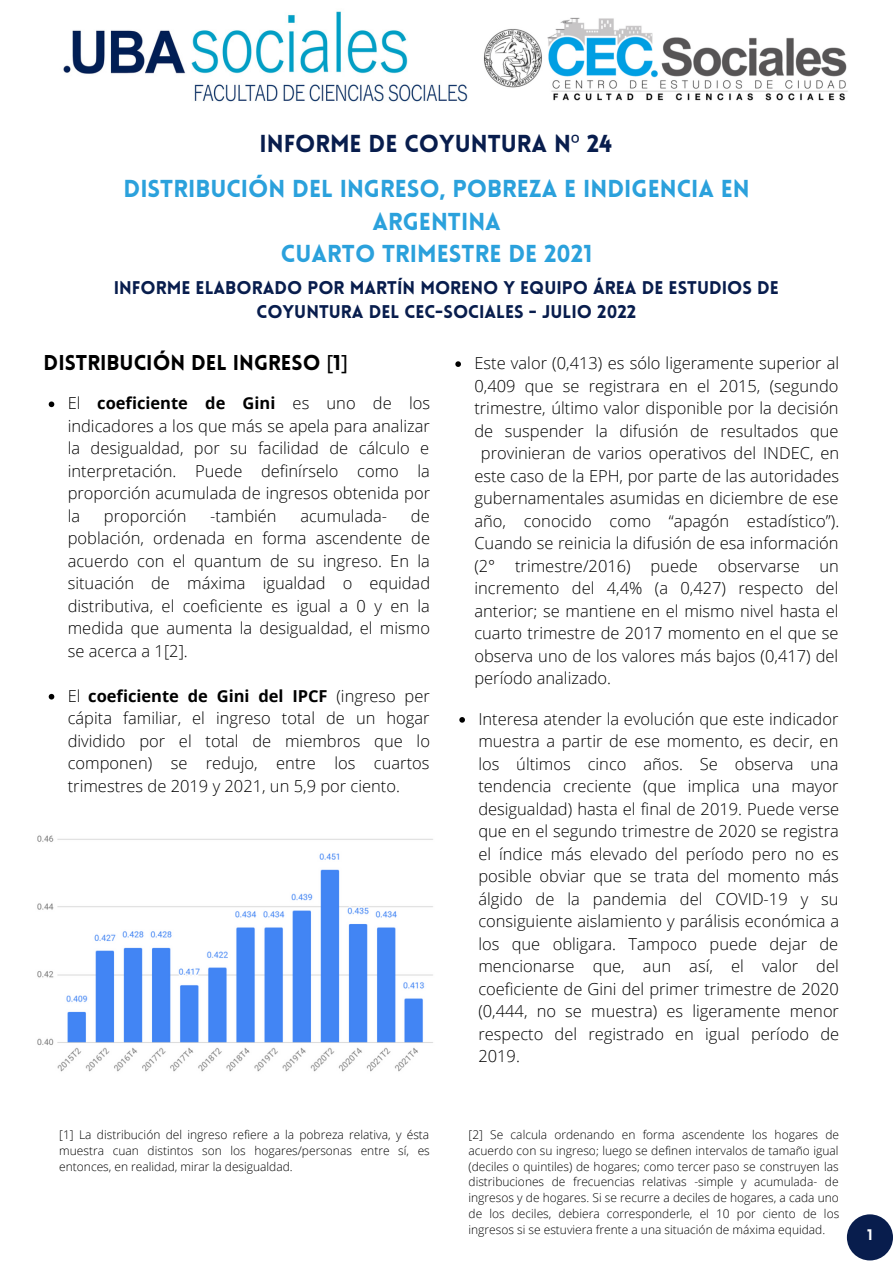
<style>
.page{position:relative;width:893px;height:1264px;background:#fff}
.page>*{position:absolute;margin:0;border:0;box-sizing:border-box;transform-origin:0 0}
.t1{font:900 24px/45.3px "Lovelo";color:#2ba1dc;text-align:center}
.t2{font:900 21px "Lovelo";color:#000}
.t3{font:900 18px/24.8px "Lovelo";color:#081d4d;text-align:center}
.t4{font:300 16.5px/22.5px "Open Sans";color:#000;text-align:justify}
.t5{font:900 15px "Lovelo";color:#fff}
.t6{font:300 12px/16px "Open Sans";color:#000;text-align:justify}
.s1{color:#081d4d}
.s2{font-family:"Noto Sans";font-weight:400;color:#081d4d}
.s3{font-family:"Noto Sans";font-weight:400}
.s4{font-weight:700}
</style>
<div class="page">
<img style="left:63px;top:11px;width:405px;height:91px">
<img style="left:484px;top:17px;width:364px;height:84px">
<img style="left:37px;top:835px;width:396px;height:237px">
<svg style="left:49px;top:401px;width:5px;height:6px"></svg>
<svg style="left:49px;top:694px;width:5px;height:5px"></svg>
<svg style="left:455px;top:361px;width:6px;height:6px"></svg>
<svg style="left:459px;top:717px;width:6px;height:5px"></svg>
<div style="left:846px;top:1214px;width:46px;height:46px;background:#081d4d;border-radius:50%"></div>
<h1 class="t1" style="left:123px;top:123px;width:628px"><span class="s1">INFORME DE COYUNTURA N</span><span class="s2">º</span> <span class="s1">24<br></span>DISTRIBUCIÓN DEL INGRESO, POBREZA E INDIGENCIA EN</h1>
<h1 class="t1" style="left:281px;top:207px;width:313px;line-height:32.5px">ARGENTINA<br>CUARTO TRIMESTRE DE 2021</h1>
<p class="t3" style="left:114px;top:276px;width:666px">INFORME ELABORADO POR MARTÍN MORENO Y EQUIPO ÁREA DE ESTUDIOS DE<br>COYUNTURA DEL CEC-SOCIALES - JULIO 2022</p>
<p class="t2" style="left:44px;top:354px;width:306px">DISTRIBUCIÓN DEL INGRESO <span class="s3">[</span>1<span class="s3">]</span></p>
<p class="t4" style="left:68px;top:392px;width:364px">El <span class="s4">coeficiente de Gini</span> es uno de los indicadores a los que más se apela para analizar la desigualdad, por su facilidad de cálculo e interpretación. Puede definírselo como la proporción acumulada de ingresos obtenida por la</p>
<p class="t4" style="left:104px;top:504px;width:84px">proporción</p>
<p class="t4" style="left:210px;top:504px;width:68px">-también</p>
<p class="t4" style="left:300px;top:504px;width:88px">acumulada-</p>
<p class="t4" style="left:68px;top:504px;width:364px;text-indent:343px">de población, ordenada en forma ascendente de acuerdo con el quantum de su ingreso. En la situación de máxima igualdad o equidad distributiva, el coeficiente es igual a 0 y en la medida que aumenta la desigualdad, el mismo se acerca a 1[2].</p>
<p class="t4" style="left:68px;top:684px;width:364px">El <span class="s4">coeficiente de Gini del IPCF</span> (ingreso per cápita familiar, el ingreso total de un hogar dividido por el total de miembros que lo componen) se redujo, entre los cuartos trimestres de 2019 y 2021, un 5,9 por ciento.</p>
<p class="t4" style="left:474px;top:351px;width:366px">Este valor (0,413) es sólo ligeramente superior al</p>
<p class="t4" style="left:474px;top:374px;width:365px">0,409 que se registrara en el 2015, (segundo</p>
<p class="t4" style="left:474px;top:396px;width:366px">trimestre, último valor disponible por la decisión</p>
<p class="t4" style="left:474px;top:419px;width:366px">de suspender la difusión de resultados que</p>
<p class="t4" style="left:481px;top:441px;width:360px">provinieran de varios operativos del INDEC, en</p>
<p class="t4" style="left:474px;top:464px;width:366px">este caso de la EPH, por parte de las autoridades</p>
<p class="t4" style="left:474px;top:486px;width:365px">gubernamentales asumidas en diciembre de ese</p>
<p class="t4" style="left:474px;top:509px;width:366px">año, conocido como “apagón estadístico”).</p>
<p class="t4" style="left:474px;top:531px;width:365px">Cuando se reinicia la difusión de esa información</p>
<p class="t4" style="left:474px;top:554px;width:366px">(2° trimestre/2016) puede observarse un</p>
<p class="t4" style="left:474px;top:576px;width:365px">incremento del 4,4% (a 0,427) respecto del</p>
<p class="t4" style="left:474px;top:599px;width:365px">anterior; se mantiene en el mismo nivel hasta el</p>
<p class="t4" style="left:474px;top:621px;width:365px">cuarto trimestre de 2017 momento en el que se</p>
<p class="t4" style="left:474px;top:644px;width:365px">observa uno de los valores más bajos (0,417) del</p>
<p class="t4" style="left:474px;top:666px;width:138px">período analizado.</p>
<p class="t4" style="left:478px;top:707px;width:362px">Interesa atender la evolución que este indicador muestra a partir de ese momento, es decir, en los últimos cinco años. Se observa una tendencia creciente (que implica una mayor desigualdad) hasta el final de 2019. Puede verse que en el segundo trimestre de 2020 se registra el índice más elevado del período pero no es posible obviar que se trata del momento más álgido de la pandemia del COVID-19 y su consiguiente aislamiento y parálisis económica a los que obligara. Tampoco puede dejar de mencionarse que, aun así, el valor del coeficiente de Gini del primer trimestre de 2020 (0,444, no se muestra) es ligeramente menor respecto del registrado en igual período de 2019.</p>
<p class="t6" style="left:59px;top:1125px;width:372px">[1] La distribución del ingreso refiere a la pobreza relativa, y ésta muestra cuan distintos son los hogares/personas entre sí, es entonces, en realidad, mirar la desigualdad.</p>
<p class="t6" style="left:468px;top:1125px;width:372px">[2] Se calcula ordenando en forma ascendente los hogares de acuerdo con su ingreso; luego se definen intervalos de tamaño igual (deciles o quintiles) de hogares; como tercer paso se construyen las distribuciones de frecuencias relativas -simple y acumulada- de ingresos y de hogares. Si se recurre a deciles de hogares, a cada uno de los deciles, debiera corresponderle, el 10 por ciento de los ingresos si se estuviera frente a una situación de máxima equidad.</p>
<p class="t5" style="left:866px;top:1228px;width:7px">1</p>
</div>
